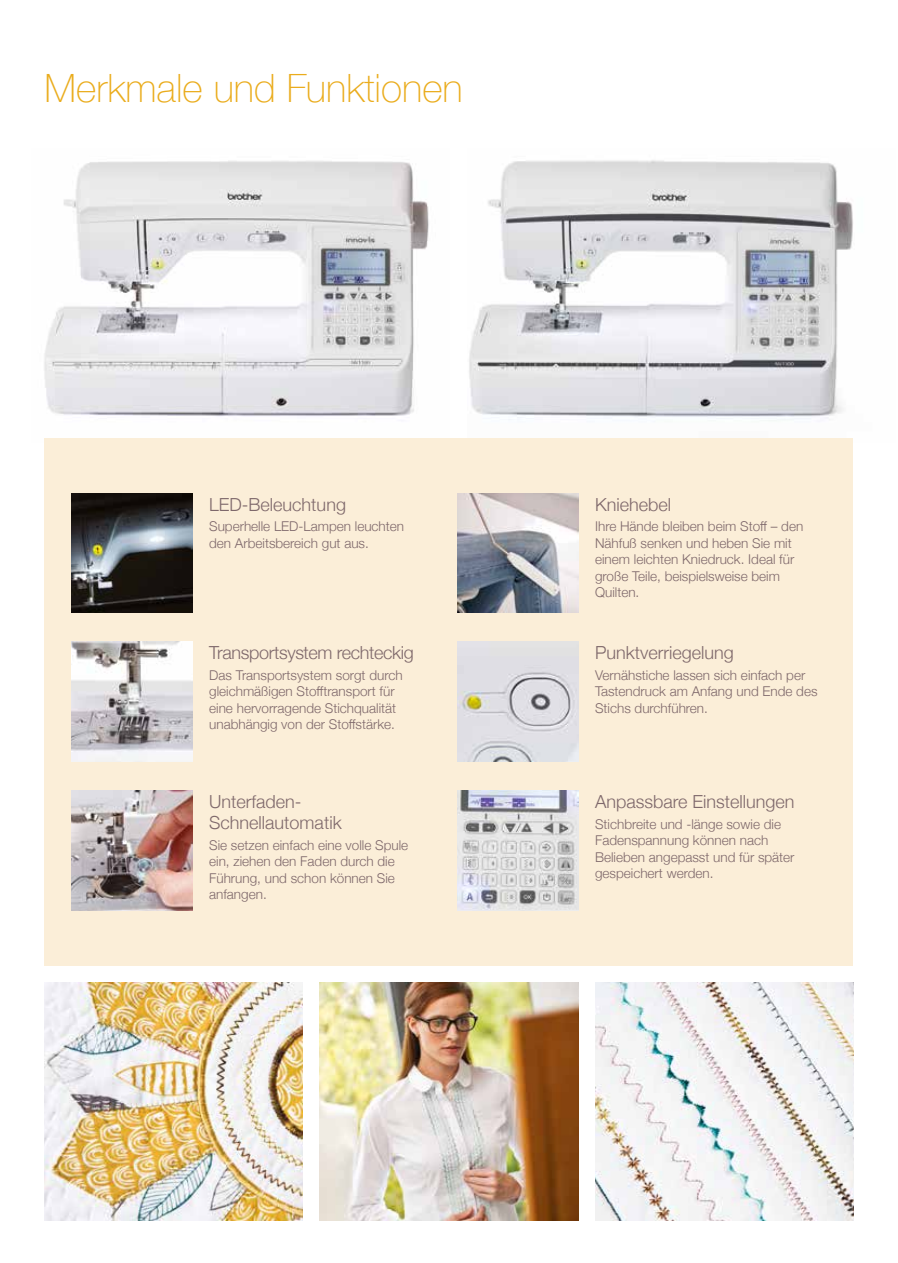
<style>
.page{position:relative;width:898px;height:1263px;background:#fff}
.page>*{position:absolute;margin:0;border:0;box-sizing:border-box;transform-origin:0 0}
.t1{font:100 39px "Helvetica Neue";color:#eaac1c}
.t2{font:300 18px/21px "Helvetica Neue";color:#7e686b}
.t3{font:300 18px "Helvetica Neue";letter-spacing:-.02em;color:#7e686b}
.t4{font:300 13.5px/16.5px "Helvetica Neue";color:#7e686b}
</style>
<div class="page">
<img style="left:44px;top:161px;width:385px;height:281px">
<img style="left:469px;top:160px;width:384px;height:282px">
<img style="left:45px;top:982px;width:258px;height:238px">
<img style="left:320px;top:982px;width:258px;height:238px">
<img style="left:595px;top:982px;width:257px;height:238px">
<div style="left:45px;top:438px;width:807px;height:527px;background:#fbeed8"></div>
<img style="left:72px;top:790px;width:120px;height:120px">
<img style="left:457px;top:790px;width:121px;height:120px">
<img style="left:72px;top:641px;width:120px;height:121px">
<img style="left:457px;top:641px;width:121px;height:121px">
<img style="left:72px;top:493px;width:120px;height:120px">
<img style="left:457px;top:493px;width:121px;height:120px">
<h1 class="t1" style="left:45px;top:58px;width:419px">Merkmale und Funktionen</h1>
<h2 class="t2" style="left:209px;top:493px;width:138px">LED-Beleuchtung</h2>
<p class="t4" style="left:209px;top:518px;width:196px">Superhelle LED-Lampen leuchten den Arbeitsbereich gut aus.</p>
<h2 class="t3" style="left:209px;top:638px;width:206px">Transportsystem rechteckig</h2>
<p class="t4" style="left:209px;top:666px;width:195px">Das Transportsystem sorgt durch gleichmäßigen Stofftransport für eine hervorragende Stichqualität unabhängig von der Stoffstärke.</p>
<h2 class="t2" style="left:209px;top:790px;width:134px">Unterfaden-<br>Schnellautomatik</h2>
<p class="t4" style="left:209px;top:836px;width:200px">Sie setzen einfach eine volle Spule ein, ziehen den Faden durch die<br>Führung, und schon können Sie anfangen.</p>
<h2 class="t2" style="left:595px;top:493px;width:78px">Kniehebel</h2>
<p class="t4" style="left:595px;top:518px;width:210px">Ihre Hände bleiben beim Stoff – den<br>Nähfuß senken und heben Sie mit einem leichten Kniedruck. Ideal für große Teile, beispielsweise beim<br>Quilten.</p>
<h2 class="t2" style="left:595px;top:641px;width:140px">Punktverriegelung</h2>
<p class="t4" style="left:595px;top:666px;width:224px">Vernähstiche lassen sich einfach per<br>Tastendruck am Anfang und Ende des<br>Stichs durchführen.</p>
<h2 class="t2" style="left:595px;top:790px;width:201px">Anpassbare Einstellungen</h2>
<p class="t4" style="left:595px;top:815px;width:201px">Stichbreite und -länge sowie die<br>Fadenspannung können nach<br>Belieben angepasst und für später gespeichert werden.</p>
</div>
